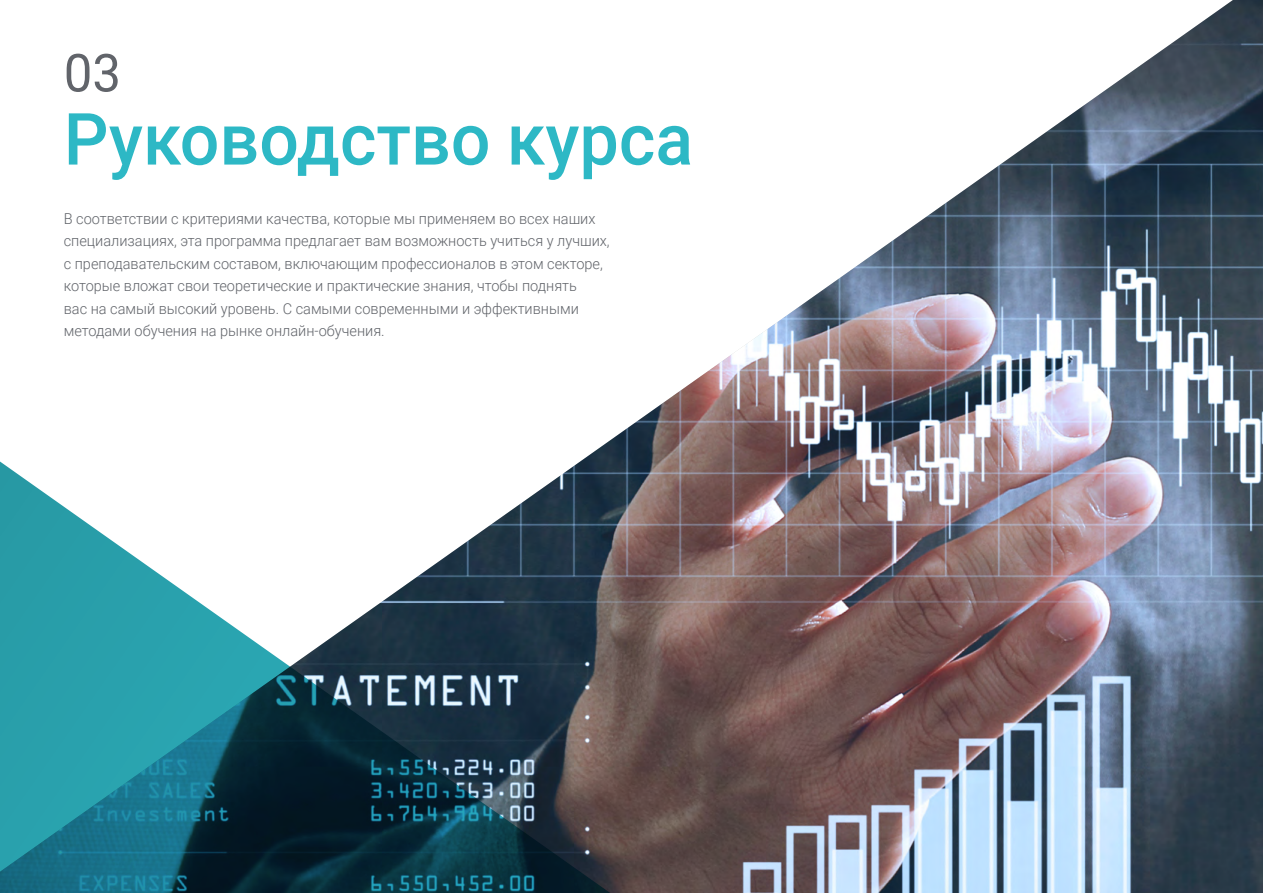
<style>
.page{position:relative;width:1263px;height:893px;background:#fff}
.page>*{position:absolute;margin:0;border:0;box-sizing:border-box;transform-origin:0 0}
.t1{font:500 72px "Roboto";color:#2db8c5}
.t2{font:52.5px "Roboto";color:#61646a}
.t3{font:300 15px/22.5px "Roboto";color:#61646a}
</style>
<div class="page">
<img style="left:602px;top:0;width:661px;height:893px">
<svg style="left:0;top:446px;width:640px;height:447px"></svg>
<h2 class="t2" style="left:64px;top:36px;width:59px">03</h2>
<h1 class="t1" style="left:64px;top:89px;width:631px">Руководство курса</h1>
<p class="t3" style="left:64px;top:207px;width:547px">В соответствии с критериями качества, которые мы применяем во всех наших специализациях, эта программа предлагает вам возможность учиться у лучших, с преподавательским составом, включающим профессионалов в этом секторе, которые вложат свои теоретические и практические знания, чтобы поднять<br>вас на самый высокий уровень. С самыми современными и эффективными методами обучения на рынке онлайн-обучения.</p>
</div>
